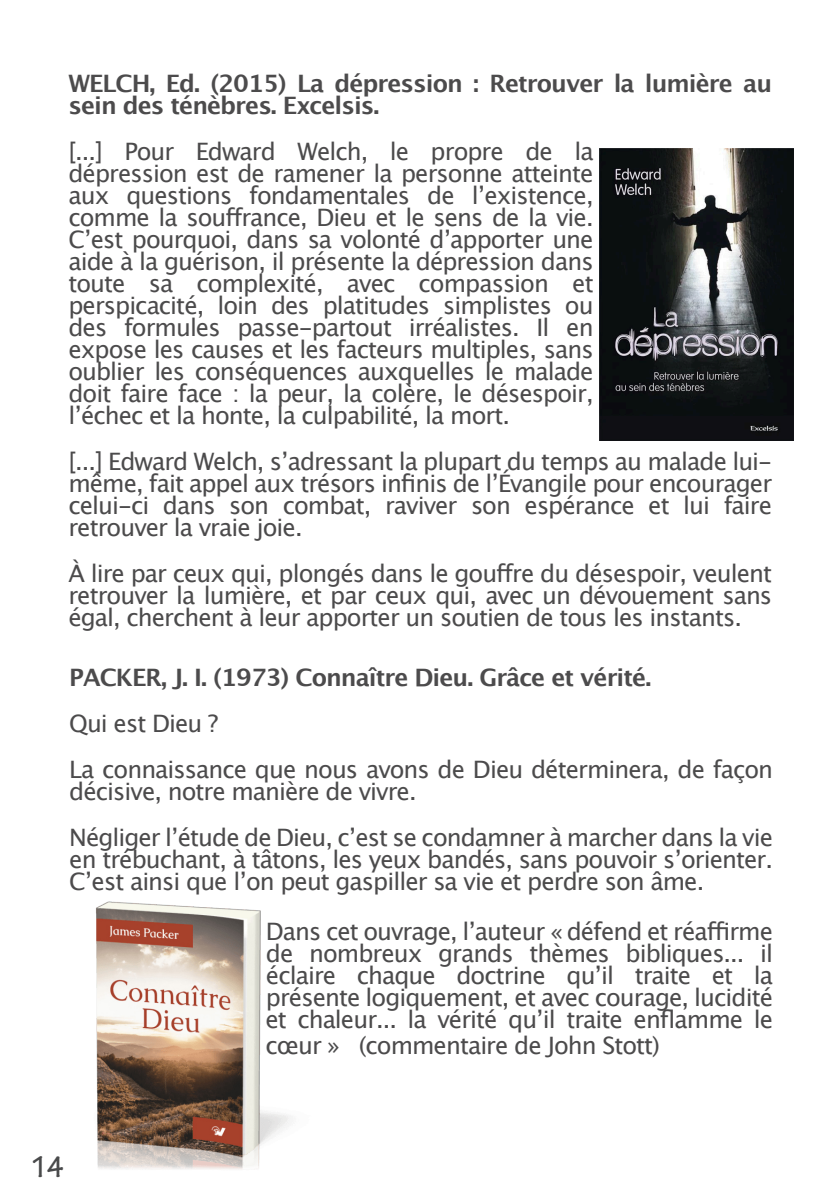
<style>
.page{position:relative;width:840px;height:1191px;background:#fff}
.page>*{position:absolute;margin:0;border:0;box-sizing:border-box;transform-origin:0 0}
.t1{font:700 condensed 32px "Tekton Pro";color:#494a4b}
.t2{font:24px/22px "Lucida Grande";letter-spacing:-.04em;color:#4c4b4c;text-align:justify}
.t3{font:700 24px/22px "Lucida Grande";letter-spacing:-.04em;color:#4c4b4c}
</style>
<div class="page">
<img style="left:599px;top:148px;width:193px;height:292px">
<img style="left:96px;top:901px;width:195px;height:269px">
<p class="t3" style="left:68px;top:74px;width:705px">WELCH, Ed. (2015) La dépression : Retrouver la lumière au sein des ténèbres. Excelsis.</p>
<p class="t2" style="left:68px;top:142px;width:526px">[...] Pour Edward Welch, le propre de la dépression est de ramener la personne atteinte aux questions fondamentales de lʼexistence, comme la souffrance, Dieu et le sens de la vie.<br>Cʼest pourquoi, dans sa volonté dʼapporter une aide à la guérison, il présente la dépression dans toute sa complexité, avec compassion et perspicacité, loin des platitudes simplistes ou des formules passe-partout irréalistes. Il en expose les causes et les facteurs multiples, sans oublier les conséquences auxquelles le malade doit faire face : la peur, la colère, le désespoir, lʼéchec et la honte, la culpabilité, la mort.</p>
<p class="t2" style="left:68px;top:452px;width:704px">[...] Edward Welch, sʼadressant la plupart du temps au malade lui&shy;même, fait appel aux trésors infinis de lʼÉvangile pour encourager celui-ci dans son combat, raviver son espérance et lui faire retrouver la vraie joie.</p>
<p class="t2" style="left:68px;top:564px;width:705px">À lire par ceux qui, plongés dans le gouffre du désespoir, veulent retrouver la lumière, et par ceux qui, avec un dévouement sans égal, cherchent à leur apporter un soutien de tous les instants.</p>
<p class="t3" style="left:69px;top:668px;width:583px">PACKER, J. I. (1973) Connaître Dieu. Grâce et vérité.</p>
<p class="t2" style="left:69px;top:702px;width:705px;line-height:46px">Qui est Dieu ?<br>La connaissance que nous avons de Dieu déterminera, de façon</p>
<p class="t2" style="left:69px;top:770px;width:704px;line-height:46px">décisive, notre manière de vivre.<br>Négliger lʼétude de Dieu, cʼest se condamner à marcher dans la vie</p>
<p class="t2" style="left:69px;top:850px;width:704px">en trébuchant, à tâtons, les yeux bandés, sans pouvoir sʼorienter.<br>Cʼest ainsi que lʼon peut gaspiller sa vie et perdre son âme.</p>
<p class="t2" style="left:265px;top:922px;width:509px">Dans cet ouvrage, lʼauteur « défend et réaffirme de nombreux grands thèmes bibliques... il éclaire chaque doctrine quʼil traite et la présente logiquement, et avec courage, lucidité et chaleur... la vérité quʼil traite enflamme le</p>
<p class="t2" style="left:265px;top:1036px;width:396px">cœur » (commentaire de John Stott)</p>
<h1 class="t1" style="left:30px;top:1154px;width:35px">14</h1>
</div>
